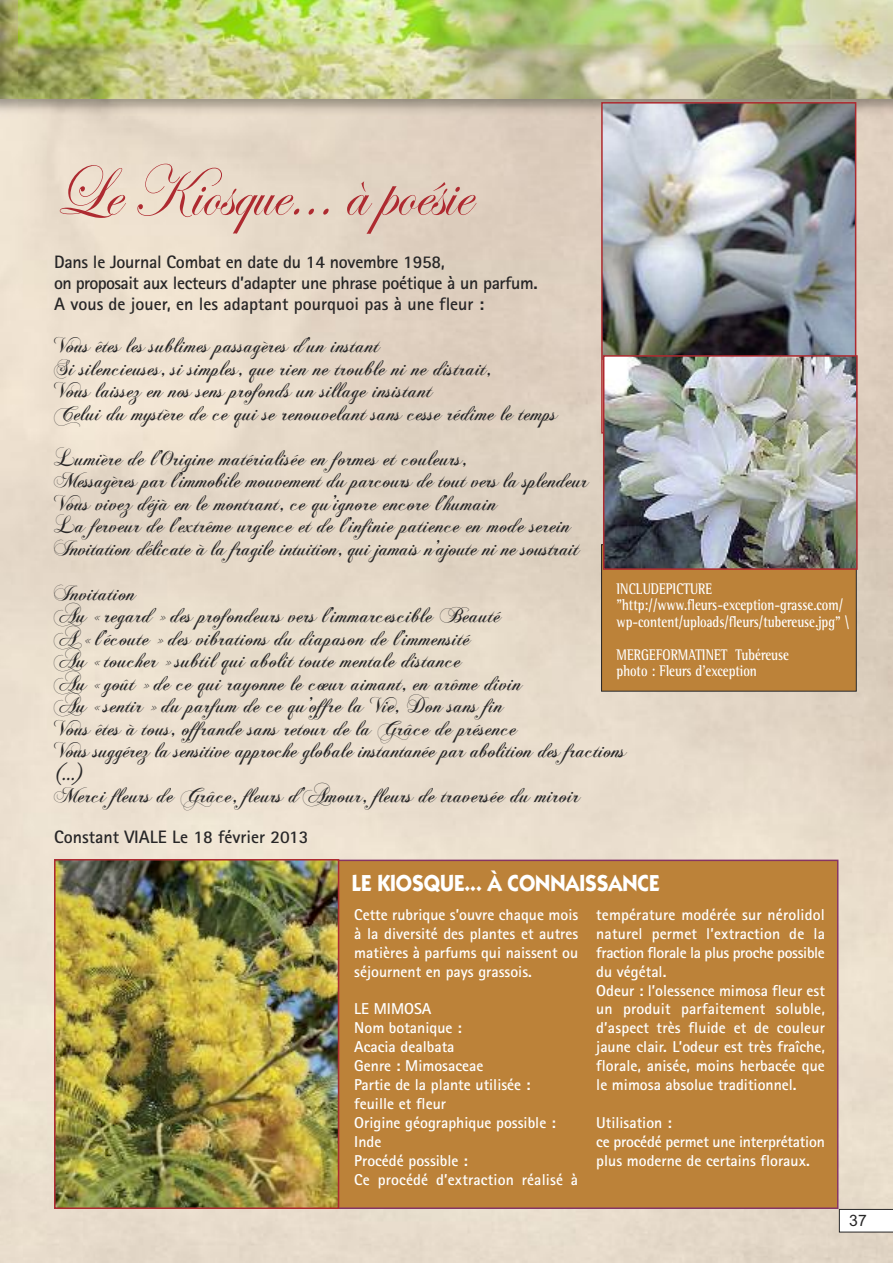
<style>
.page{position:relative;width:893px;height:1263px;background:#fff}
.page>*{position:absolute;margin:0;border:0;box-sizing:border-box;transform-origin:0 0}
.t1{font:72.9px "Edwardian Script ITC";color:#ae2a30;scale:.9 1}
.t2{font:700 23.25px "Itc Kabel";color:#fff;scale:.9 1}
.t3{font:22.5px/22.5px "Chopin Script";color:#272627}
.t4{font:700 18px/21.3px "Rotis Sans Serif";letter-spacing:-.015em;color:#272627}
.t5{font:700 15.75px/18.9px "Rotis Sans Serif";color:#fff}
.t6{font:700 15.75px/16.5px "Rotis Semi Serif";color:#fff;scale:.8 1}
.t7{font:15.75px "Arial";color:#272627}
</style>
<div class="page">
<img style="left:0;top:99px;width:893px;height:1164px">
<div style="left:56px;top:861px;width:781px;height:346px;background:#bc8239"></div>
<svg style="left:839px;top:1209px;width:54px;height:23px"></svg>
<img style="left:18px;top:0;width:875px;height:99px">
<img style="left:0;top:0;width:18px;height:99px">
<img style="left:604px;top:105px;width:249px;height:250px">
<div style="left:601px;top:102px;width:255px;height:332px;border:2px solid #ae2a30"></div>
<img style="left:57px;top:862px;width:279px;height:344px">
<div style="left:54px;top:859px;width:285px;height:350px;border:2px solid #ae2a30"></div>
<div style="left:602px;top:545px;width:254px;height:146px;background:#bc8239"></div>
<div style="left:601px;top:544px;width:256px;height:147px;border:1px solid #272627"></div>
<img style="left:606px;top:358px;width:249px;height:209px">
<div style="left:603px;top:355px;width:255px;height:215px;border:2px solid #ae2a30"></div>
<h1 class="t1" style="left:54px;top:146px;width:464px">Le Kiosque... à poésie</h1>
<p class="t4" style="left:54px;top:253px;width:485px">Dans le Journal Combat en date du 14 novembre 1958,<br>on proposait aux lecteurs d’adapter une phrase poétique à un parfum.<br>A vous de jouer, en les adaptant pourquoi pas à une fleur :</p>
<p class="t3" style="left:54px;top:333px;width:505px">Vous êtes les sublimes passagères d’un instant<br>Si silencieuses, si simples, que rien ne trouble ni ne distrait,<br>Vous laissez en nos sens profonds un sillage insistant<br>Celui du mystère de ce qui se renouvelant sans cesse rédime le temps</p>
<p class="t3" style="left:54px;top:446px;width:536px">Lumière de l’Origine matérialisée en formes et couleurs,<br>Messagères par l’immobile mouvement du parcours de tout vers la splendeur Vous vivez déjà en le montrant, ce qu’ignore encore l’humain<br>La ferveur de l’extrême urgence et de l’infinie patience en mode serein Invitation délicate à la fragile intuition, qui jamais n’ajoute ni ne soustrait</p>
<p class="t3" style="left:54px;top:581px;width:574px">Invitation<br>Au « regard » des profondeurs vers l’immarcescible Beauté<br>A « l’écoute » des vibrations du diapason de l’immensité<br>Au « toucher » subtil qui abolit toute mentale distance<br>Au « goût » de ce qui rayonne le cœur aimant, en arôme divin<br>Au « sentir » du parfum de ce qu’offre la Vie, Don sans fin<br>Vous êtes à tous, offrande sans retour de la Grâce de présence<br>Vous suggérez la sensitive approche globale instantanée par abolition des fractions (…)<br>Merci fleurs de Grâce, fleurs d’Amour, fleurs de traversée du miroir</p>
<p class="t4" style="left:54px;top:828px;width:256px">Constant VIALE Le 18 février 2013</p>
<p class="t6" style="left:617px;top:582px;width:292px">INCLUDEPICTURE "http://www.fleurs-exception-grasse.com/ wp-content/uploads/fleurs/tubereuse.jpg" \</p>
<p class="t6" style="left:617px;top:648px;width:217px">MERGEFORMATINET Tubéreuse photo : Fleurs d’exception</p>
<p class="t2" style="left:352px;top:875px;width:344px">LE KIOSQUE... À CONNAISSANCE</p>
<p class="t5" style="left:354px;top:907px;width:225px;text-align:justify">Cette rubrique s’ouvre chaque mois à la diversité des plantes et autres matières à parfums qui naissent ou séjournent en pays grassois.</p>
<p class="t5" style="left:354px;top:1001px;width:225px">LE MIMOSA<br>Nom botanique :<br>Acacia dealbata<br>Genre : Mimosaceae<br>Partie de la plante utilisée :<br>feuille et fleur<br>Origine géographique possible :<br>Inde<br>Procédé possible :<br>Ce procédé d’extraction réalisé à</p>
<p class="t5" style="left:596px;top:907px;width:230px">température modérée sur nérolidol naturel permet l’extraction de la fraction florale la plus proche possible du végétal.<br>Odeur : l’olessence mimosa fleur est un produit parfaitement soluble, d’aspect très fluide et de couleur jaune clair. L’odeur est très fraîche, florale, anisée, moins herbacée que le mimosa absolue traditionnel.</p>
<p class="t5" style="left:596px;top:1115px;width:230px">Utilisation :<br>ce procédé permet une interprétation plus moderne de certains floraux.</p>
<p class="t7" style="left:849px;top:1211px;width:19px">37</p>
</div>
